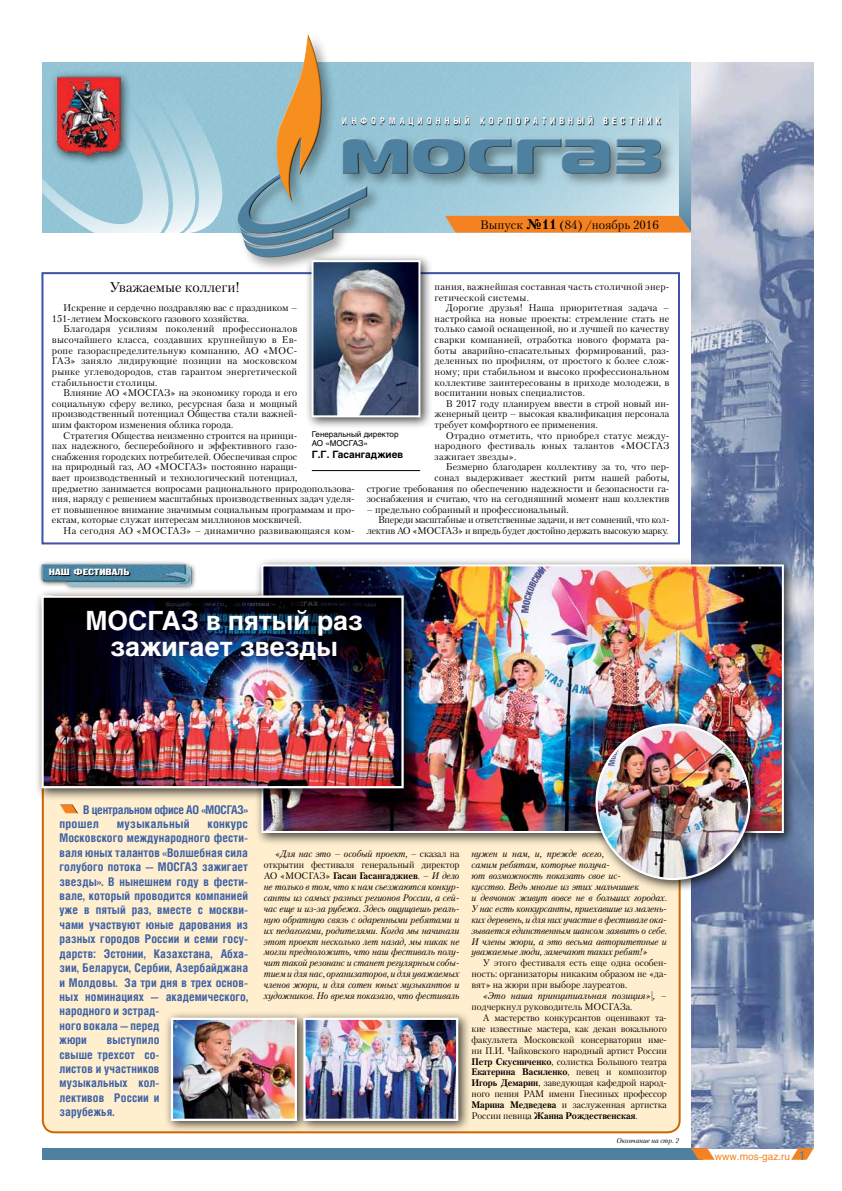
<style>
.page{position:relative;width:842px;height:1191px;background:#fff}
.page>*{position:absolute;margin:0;border:0;box-sizing:border-box;transform-origin:0 0}
.t1{font:700 26.3px/25.8px "Helios";color:#fff;text-align:center}
.t2{font:14px "Petersburg C";color:#000}
.t3{font:12.2px "Petersburg C";color:#000}
.t4{font:700 12px/14.4px "Helios Cond";letter-spacing:.01em;color:#3d61a4;scale:1.04 1}
.t5{font:700 12px/14.4px "Helios Cond";letter-spacing:.01em;color:#3d61a4;text-align:justify}
.t6{font:700 12px/14.4px "Helios Cond";letter-spacing:-.02em;color:#3d61a4}
.t7{font:700 10px "Helios";color:#000}
.t8{font:10px "Helios";color:#f58220}
.t9{font:9.7px/10.6px "Petersburg C";color:#000;text-align:justify}
.t10{font:9.7px "Petersburg C";letter-spacing:-.02em;color:#000}
.t11{font:9.7px/10.6px "Petersburg C";letter-spacing:.02em;color:#000}
.t12{font:italic 9.5px/10.9px "Petersburg C";letter-spacing:-.015em;color:#000;text-align:justify}
.t13{font:9.5px/10.9px "Petersburg C";letter-spacing:-.01em;color:#000;text-align:justify}
.t14{font:700 9.5px "Petersburg C";letter-spacing:-.01em;color:#000}
.t15{font:700 9px "Helios Cond";letter-spacing:.445em;color:#fff}
.t16{font:9px "Black Grotesk C";color:#fff;scale:.95 1}
.t17{font:8px/9px "Helios";color:#000}
.t18{font:italic 7px "Petersburg C";color:#000}
.s1{font-weight:700;font-size:14px}
.s2{font-style:normal}
.s3{font-weight:700;font-style:normal}
.s4{font-weight:700}
.s5{font-weight:400}
.s6{font-size:13px;color:#4e819f}
</style>
<div class="page">
<div style="left:41px;top:272px;width:639px;height:272px;border:2px solid #3e51a3"></div>
<div style="left:43px;top:596px;width:637px;height:536px;background:#ffefcf;border-radius:12px"></div>
<img style="left:691px;top:62px;width:123px;height:1086px">
<svg style="left:42px;top:62px;width:180px;height:171px;background:#a7cfdd"></svg>
<div style="left:234px;top:31px;width:442px;height:241px;background:#000;opacity:.38"></div>
<div style="left:51px;top:70px;width:81px;height:97px;background:#000;opacity:.75"></div>
<img style="left:57px;top:76px;width:64px;height:82px">
<svg style="left:237px;top:33px;width:454px;height:224px"></svg>
<div style="left:42px;top:1148px;width:660px;height:11px;background:#4e819f"></div>
<svg style="left:691px;top:1148px;width:24px;height:11px"></svg>
<svg style="left:791px;top:1148px;width:23px;height:11px"></svg>
<div style="left:38px;top:560px;width:159px;height:31px;background:#000;opacity:.75"></div>
<img style="left:41px;top:564px;width:153px;height:24px">
<svg style="left:49px;top:569px;width:82px;height:8px"></svg>
<div style="left:305px;top:253px;width:128px;height:176px;background:#000;opacity:.75"></div>
<img style="left:314px;top:263px;width:103px;height:151px">
<div style="left:311px;top:260px;width:109px;height:157px;border:2px solid #fff"></div>
<hr style="left:312px;top:470px;width:108px;height:1px;background:#000">
<div style="left:255px;top:558px;width:541px;height:287px;background:#000;opacity:.75"></div>
<img style="left:264px;top:567px;width:517px;height:263px">
<div style="left:261px;top:564px;width:523px;height:269px;border:2px solid #fff"></div>
<div style="left:58px;top:803px;width:20px;height:11px;background:#000;opacity:.75"></div>
<div style="left:35px;top:589px;width:381px;height:211px;background:#000;opacity:.75"></div>
<img style="left:44px;top:598px;width:357px;height:187px">
<div style="left:41px;top:595px;width:363px;height:193px;border:2px solid #fff"></div>
<div style="left:164px;top:1011px;width:145px;height:122px;background:#000;opacity:.75"></div>
<img style="left:174px;top:1020px;width:120px;height:98px">
<div style="left:171px;top:1017px;width:126px;height:104px;border:2px solid #fff"></div>
<div style="left:297px;top:1011px;width:173px;height:122px;background:#000;opacity:.75"></div>
<img style="left:306px;top:1020px;width:149px;height:98px">
<div style="left:303px;top:1017px;width:155px;height:104px;border:2px solid #fff"></div>
<div style="left:589px;top:717px;width:174px;height:175px;background:#000;opacity:.75"></div>
<img style="left:597px;top:724px;width:152px;height:155px">
<p class="t15" style="left:342px;top:116px;width:320px">ИНФОРМАЦИОННЫЙ КОРПОРАТИВНЫЙ ВЕСТНИК</p>
<p class="t3" style="left:480px;top:217px;width:180px">Выпуск <span class="s1">№11</span> (84) /ноябрь 2016</p>
<h2 class="t2" style="left:109px;top:278px;width:132px">Уважаемые коллеги!</h2>
<p class="t9" style="left:52px;top:302px;width:247px;text-indent:11px">Искренне и сердечно поздравляю вас с праздником –<br>151-летием Московского газового хозяйства.</p>
<p class="t9" style="left:52px;top:324px;width:247px;text-indent:11px">Благодаря усилиям поколений профессионалов высочайшего класса, создавших крупнейшую в Ев&shy;ропе газораспределительную компанию, АО «МОС-ГАЗ» заняло лидирующие позиции на московском рынке углеводородов, став гарантом энергетической стабильности столицы.</p>
<p class="t9" style="left:52px;top:387px;width:247px;text-indent:11px">Влияние АО «МОСГАЗ» на экономику города и его социальную сферу велико, ресурсная база и мощный производственный потенциал Общества стали важней&shy;шим фактором изменения облика города.</p>
<p class="t9" style="left:52px;top:430px;width:304px;text-align:left;text-indent:11px">Стратегия Общества неизменно строится на принци-<br>пах надежного, бесперебойного и эффективного газо-<br>снабжения городских потребителей. Обеспечивая спрос<br>на природный газ, АО «МОСГАЗ» постоянно наращи-<br>вает производственный и технологический потенциал,<br>предметно занимается вопросами рационального природопользова&shy;ния, наряду с решением масштабных производственных задач уделя&shy;ет повышенное внимание значимым социальным программам и про&shy;ектам, которые служат интересам миллионов москвичей.</p>
<p class="t11" style="left:63px;top:525px;width:293px">На сегодня АО «МОСГАЗ» – динамично развивающаяся ком-</p>
<p class="t11" style="left:435px;top:281px;width:236px">пания, важнейшая составная часть столичной энер&shy;гетической системы.</p>
<p class="t9" style="left:435px;top:302px;width:236px;text-indent:11px">Дорогие друзья! Наша приоритетная задача – настройка на новые проекты: стремление стать не только самой оснащенной, но и лучшей по качеству сварки компанией, отработка нового формата ра&shy;боты аварийно-спасательных формирований, раз&shy;деленных по профилям, от простого к более слож&shy;ному; при стабильном и высоко профессиональном коллективе заинтересованы в приходе молодежи, в воспитании новых специалистов.</p>
<p class="t9" style="left:435px;top:398px;width:236px;text-indent:11px">В 2017 году планируем ввести в строй новый ин&shy;женерный центр – высокая квалификация персонала требует комфортного ее применения.</p>
<p class="t9" style="left:435px;top:430px;width:236px;text-indent:11px">Отрадно отметить, что приобрел статус между&shy;народного фестиваль юных талантов «МОСГАЗ зажигает звезды».</p>
<p class="t9" style="left:367px;top:461px;width:304px;text-align:right">Безмерно благодарен коллективу за то, что пер-<br>сонал выдерживает жесткий ритм нашей работы,<br>строгие требования по обеспечению надежности и безопасности га&shy;зоснабжения и считаю, что на сегодняшний момент наш коллектив</p>
<p class="t9" style="left:367px;top:504px;width:203px">– предельно собранный и профессиональный.</p>
<p class="t10" style="left:378px;top:514px;width:293px">Впереди масштабные и ответственные задачи, и нет сомнений, что кол-</p>
<p class="t10" style="left:367px;top:525px;width:303px">лектив АО «МОСГАЗ» и впредь будет достойно держать высокую марку.</p>
<p class="t17" style="left:312px;top:430px;width:88px">Генеральный директор<br>АО «МОСГАЗ»</p>
<p class="t7" style="left:312px;top:449px;width:93px">Г.Г. Гасангаджиев</p>
<p class="t16" style="left:49px;top:567px;width:87px">Наш фестиваль</p>
<h1 class="t1" style="left:85px;top:607px;width:279px">МОСГАЗ в пятый раз зажигает звезды</h1>
<p class="t6" style="left:60px;top:802px;width:190px;text-indent:24px">В центральном офисе АО «МОСГАЗ» прошел</p>
<p class="t4" style="left:117px;top:816px;width:71px">музыкальный</p>
<p class="t4" style="left:60px;top:816px;width:183px;text-indent:148px">конкурс<br>Московского международного фести&shy;валя юных талантов «Волшебная сила голубого потока — МОСГАЗ зажигает звезды». В нынешнем году в фести&shy;вале, который проводится компанией уже в пятый раз, вместе с москви&shy;чами участвуют юные дарования из разных городов России и семи госу&shy;дарств: Эстонии, Казахстана, Абха&shy;зии, Беларуси, Сербии, Азербайджана и Молдовы. За три дня в трех основ&shy;ных номинациях — академического, народного и эстрад-<br>ного вокала — перед<br>жюри</p>
<p class="t5" style="left:60px;top:1032px;width:101px;text-indent:47px">выступило свыше трехсот со&shy;листов и участников музыкальных кол&shy;лективов России и зарубежья.</p>
<p class="t12" style="left:264px;top:848px;width:197px;text-indent:11px"><span class="s2">«</span>Для нас это – особый проект, <span class="s2">– сказал на открытии фестиваля генеральный директор АО «МОСГАЗ»</span> <span class="s3">Гасан Гасангаджиев</span><span class="s2">.</span> – И дело не только в том, что к нам съезжаются конкур&shy;санты из самых разных регионов России, а сей&shy;час еще и из-за рубежа. Здесь ощущаешь реаль&shy;ную обратную связь с одаренными ребятами и их педагогами, родителями. Когда мы начинали этот проект несколько лет назад, мы никак не могли предположить, что наш фестиваль полу&shy;чит такой резонанс и станет регулярным собы&shy;тием и для нас, организаторов, и для уважаемых членов жюри, и для сотен юных музыкантов и художников. Но время показало, что фестиваль</p>
<p class="t12" style="left:471px;top:848px;width:197px;text-align:left">нужен и нам, и, прежде всего,<br>самим ребятам, которые получа-<br>ют возможность показать свое ис-<br>кусство. Ведь многие из этих мальчишек<br>и девчонок живут вовсе не в больших городах.<br>У нас есть конкурсанты, приехавшие из малень&shy;ких деревень, и для них участие в фестивале ока&shy;зывается единственным шансом заявить о себе.<br>И члены жюри, а это весьма авторитетные и уважаемые люди, замечают таких ребят!»</p>
<p class="t13" style="left:471px;top:957px;width:197px;text-indent:11px">У этого фестиваля есть еще одна особен&shy;ность: организаторы никаким образом не «да&shy;вят» на жюри при выборе лауреатов.</p>
<p class="t12" style="left:483px;top:990px;width:186px">«Это наша принципиальная позиция»|, –</p>
<p class="t13" style="left:471px;top:1001px;width:162px">подчеркнул руководитель МОСГАЗа.</p>
<p class="t13" style="left:483px;top:1012px;width:186px">А мастерство конкурсантов оценивают та-</p>
<p class="t13" style="left:471px;top:1023px;width:197px">кие известные мастера, как декан вокального</p>
<p class="t13" style="left:471px;top:1033px;width:197px">факультета Московской консерватории име-</p>
<p class="t13" style="left:471px;top:1044px;width:197px">ни П.И. Чайковского народный артист России</p>
<p class="t13" style="left:471px;top:1055px;width:197px"><span class="s4">Петр Скусниченко</span>, солистка Большого театра</p>
<p class="t14" style="left:471px;top:1066px;width:197px">Екатерина Василенко<span class="s5">, певец и композитор</span></p>
<p class="t13" style="left:471px;top:1077px;width:197px"><span class="s4">Игорь Демарин</span>, заведующая кафедрой народ-</p>
<p class="t13" style="left:471px;top:1088px;width:197px">ного пения РАМ имени Гнесиных профессор</p>
<p class="t13" style="left:471px;top:1099px;width:197px"><span class="s4">Марина Медведева</span> и заслуженная артистка</p>
<p class="t14" style="left:471px;top:1109px;width:168px"><span class="s5">России певица</span> Жанна Рождественская<span class="s5">.</span></p>
<p class="t18" style="left:617px;top:1136px;width:64px">Окончание на стр. 2</p>
<p class="t8" style="left:715px;top:1150px;width:92px">www.mos-gaz.ru <span class="s6">1</span></p>
</div>
